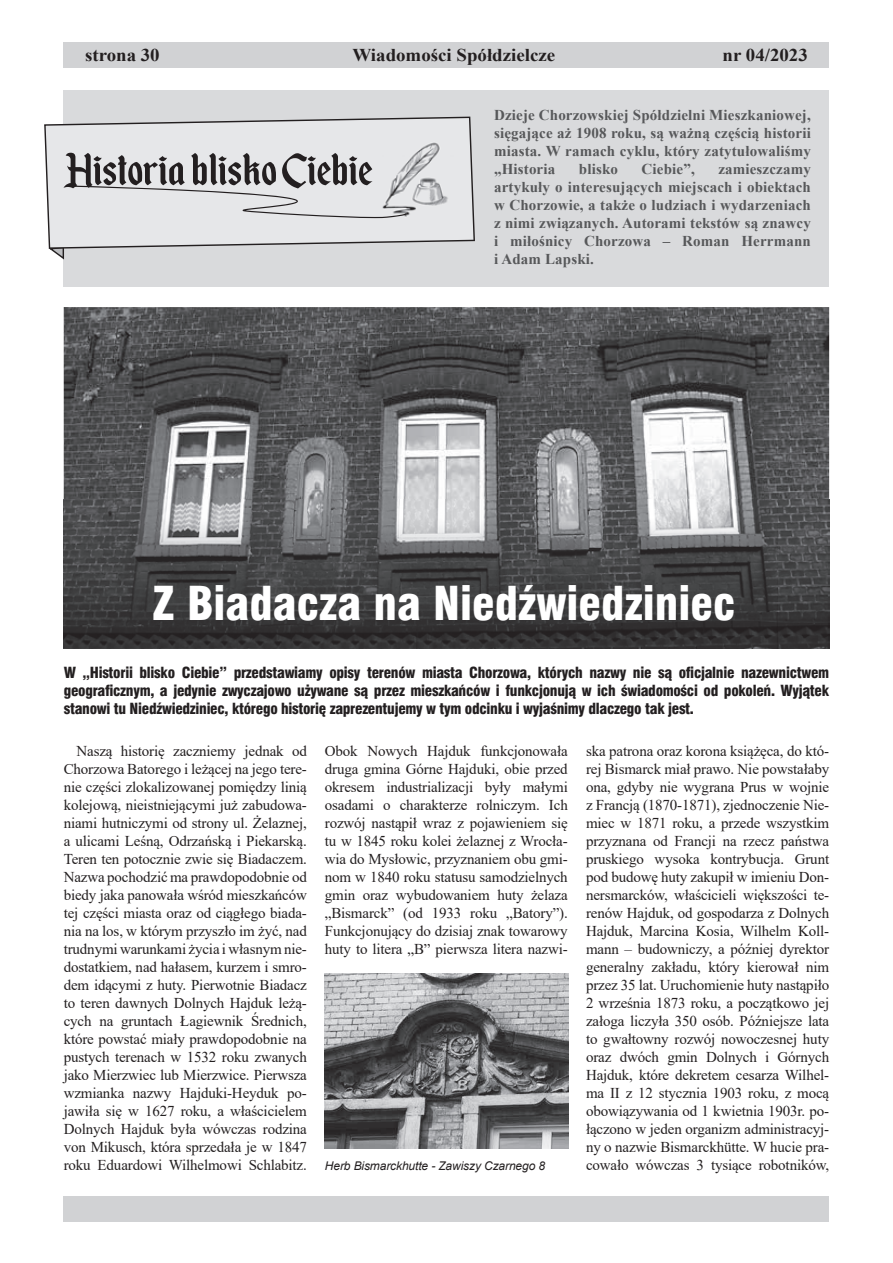
<style>
.page{position:relative;width:893px;height:1263px;background:#fff}
.page>*{position:absolute;margin:0;border:0;box-sizing:border-box;transform-origin:0 0}
.t1{font:54.15px "Enchanted Land";letter-spacing:.01em;color:#231f20}
.t2{font:45.6px "Swis 721 Blk Cn EU";color:#fff}
.t3{font:700 18px "Times New Roman";color:#231f20;scale:1.05 1}
.t4{font:15px/18px "Times New Roman";letter-spacing:-.01em;color:#231f20;text-align:justify}
.t5{font:700 15px/18px "Times New Roman";letter-spacing:.01em;color:#57585a;text-align:justify}
.t6{font:15px/18px "Swis 721 Blk Cn EU";letter-spacing:-.02em;color:#231f20;text-align:justify}
.t7{font:italic 12px "Arial";letter-spacing:-.01em;color:#231f20}
</style>
<div class="page">
<div style="left:64px;top:42px;width:765px;height:26px;background:#d1d2d4"></div>
<div style="left:64px;top:1196px;width:765px;height:26px;background:#d1d2d4"></div>
<img style="left:64px;top:307px;width:765px;height:193px">
<div style="left:64px;top:90px;width:765px;height:197px;background:#d9dadc"></div>
<svg style="left:50px;top:249px;width:14px;height:11px"></svg>
<svg style="left:44px;top:117px;width:431px;height:132px;fill:#e6e7e9"></svg>
<img style="left:373px;top:140px;width:80px;height:79px">
<svg style="left:72px;top:186px;width:335px;height:32px"></svg>
<img style="left:64px;top:500px;width:765px;height:148px">
<img style="left:325px;top:974px;width:243px;height:175px">
<p class="t3" style="left:85px;top:42px;width:73px">strona 30</p>
<p class="t3" style="left:352px;top:42px;width:195px">Wiadomości Spółdzielcze</p>
<p class="t3" style="left:723px;top:42px;width:83px">nr 04/2023</p>
<h1 class="t1" style="left:63px;top:139px;width:311px">Historia blisko Ciebie</h1>
<p class="t5" style="left:494px;top:105px;width:318px">Dzieje Chorzowskiej Spółdzielni Mieszkaniowej, sięgające aż 1908 roku, są ważną częścią historii miasta. W ramach cyklu, który zatytułowaliśmy „Historia</p>
<p class="t5" style="left:494px;top:159px;width:318px;text-indent:224px">zamieszczamy artykuły o interesujących miejscach i obiektach w Chorzowie, a także o ludziach i wydarzeniach z nimi związanych. Autorami tekstów są znawcy i miłośnicy Chorzowa – Roman Herrmann i Adam Lapski.</p>
<p class="t5" style="left:579px;top:159px;width:41px">blisko</p>
<p class="t5" style="left:642px;top:159px;width:55px">Ciebie”,</p>
<h2 class="t2" style="left:152px;top:575px;width:585px">Z Biadacza na Niedźwiedziniec</h2>
<p class="t6" style="left:64px;top:665px;width:767px">W „Historii blisko Ciebie” przedstawiamy opisy terenów miasta Chorzowa, których nazwy nie są oficjalnie nazewnictwem geograficznym, a jedynie zwyczajowo używane są przez mieszkańców i funkcjonują w ich świadomości od pokoleń. Wyjątek stanowi tu Niedźwiedziniec, którego historię zaprezentujemy w tym odcinku i wyjaśnimy dlaczego tak jest.</p>
<p class="t4" style="left:64px;top:742px;width:245px;text-indent:13px">Naszą historię zaczniemy jednak od Chorzowa Batorego i leżącej na jego tere&shy;nie części zlokalizowanej pomiędzy linią kolejową, nieistniejącymi już zabudowa&shy;niami hutniczymi od strony ul. Żelaznej, a ulicami Leśną, Odrzańską i Piekarską.<br>Teren ten potocznie zwie się Biadaczem.<br>Nazwa pochodzić ma prawdopodobnie od biedy jaka panowała wśród mieszkańców tej części miasta oraz od ciągłego biada&shy;nia na los, w którym przyszło im żyć, nad trudnymi warunkami życia i własnym nie&shy;dostatkiem, nad hałasem, kurzem i smro&shy;dem idącymi z huty. Pierwotnie Biadacz to teren dawnych Dolnych Hajduk leżą&shy;cych na gruntach Łagiewnik Średnich, które powstać miały prawdopodobnie na pustych terenach w 1532 roku zwanych jako Mierzwiec lub Mierzwice. Pierwsza wzmianka nazwy Hajduki-Heyduk po&shy;jawiła się w 1627 roku, a właścicielem Dolnych Hajduk była wówczas rodzina von Mikusch, która sprzedała je w 1847 roku Eduardowi Wilhelmowi Schlabitz.</p>
<p class="t4" style="left:325px;top:742px;width:244px">Obok Nowych Hajduk funkcjonowała druga gmina Górne Hajduki, obie przed okresem industrializacji były małymi osadami o charakterze rolniczym. Ich rozwój nastąpił wraz z pojawieniem się tu w 1845 roku kolei żelaznej z Wrocła&shy;wia do Mysłowic, przyznaniem obu gmi&shy;nom w 1840 roku statusu samodzielnych gmin oraz wybudowaniem huty żelaza „Bismarck” (od 1933 roku „Batory”).<br>Funkcjonujący do dzisiaj znak towarowy huty to litera „B” pierwsza litera nazwi-</p>
<p class="t4" style="left:586px;top:742px;width:245px">ska patrona oraz korona książęca, do któ&shy;rej Bismarck miał prawo. Nie powstałaby ona, gdyby nie wygrana Prus w wojnie z Francją (1870-1871), zjednoczenie Nie&shy;miec w 1871 roku, a przede wszystkim przyznana od Francji na rzecz państwa pruskiego wysoka kontrybucja. Grunt pod budowę huty zakupił w imieniu Don&shy;nersmarcków, właścicieli większości te&shy;renów Hajduk, od gospodarza z Dolnych Hajduk, Marcina Kosia, Wilhelm Koll&shy;mann – budowniczy, a później dyrektor generalny zakładu, który kierował nim przez 35 lat. Uruchomienie huty nastąpiło 2 września 1873 roku, a początkowo jej załoga liczyła 350 osób. Późniejsze lata to gwałtowny rozwój nowoczesnej huty oraz dwóch gmin Dolnych i Górnych Hajduk, które dekretem cesarza Wilhel&shy;ma II z 12 stycznia 1903 roku, z mocą obowiązywania od 1 kwietnia 1903r. po&shy;łączono w jeden organizm administracyj&shy;ny o nazwie Bismarckhütte. W hucie pra&shy;cowało wówczas 3 tysiące robotników,</p>
<p class="t7" style="left:325px;top:1158px;width:222px">Herb Bismarckhutte - Zawiszy Czarnego 8</p>
</div>
